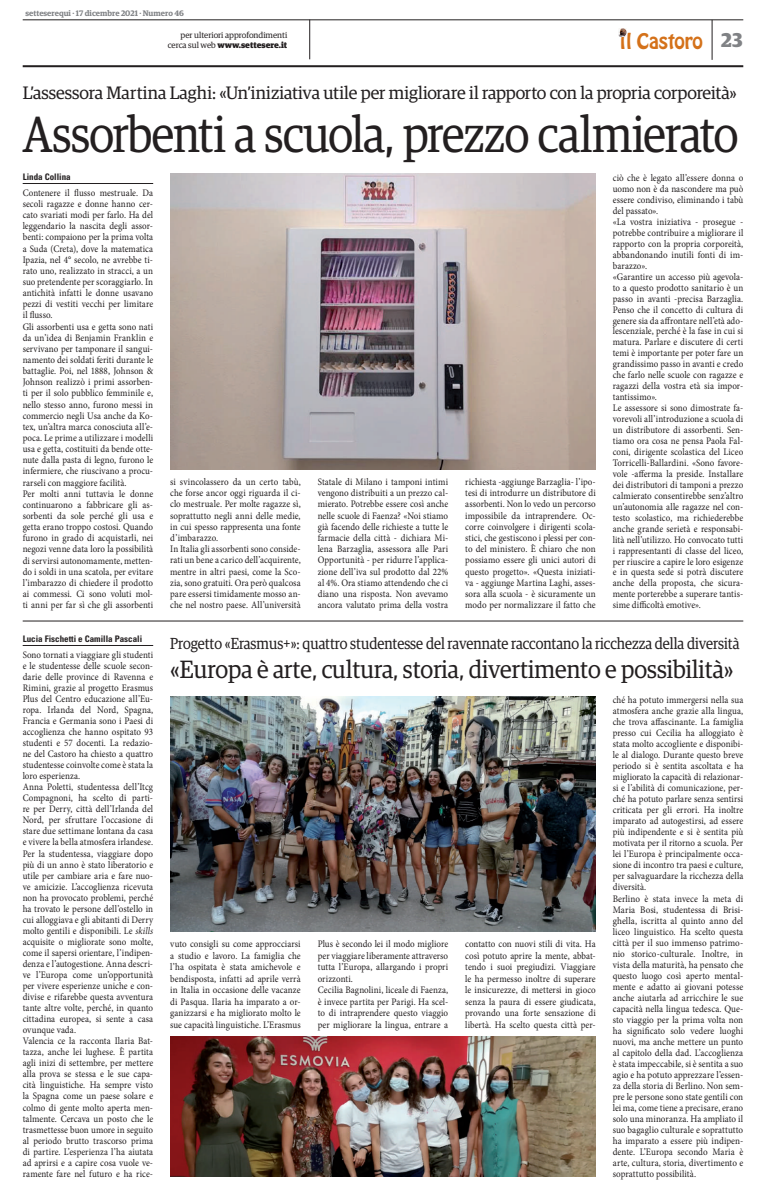
<style>
.page{position:relative;width:766px;height:1191px;background:#fff}
.page>*{position:absolute;margin:0;border:0;box-sizing:border-box;transform-origin:0 0}
.t1{font:51px "Guardian Egyp";letter-spacing:-.02em;color:#231f20;scale:.89 1}
.t2{font:25px "Guardian Egyp";color:#231f20;scale:.94 1}
.t3{font:700 20px "Guardian Egyp";color:#808285}
.t4{font:19px "Hobo Std";letter-spacing:-.01em;color:#d47119}
.t5{font:18px "Guardian Egyp";letter-spacing:-.005em;color:#231f20}
.t6{font:16px "Guardian Egyp";color:#231f20;scale:.89 1}
.t7{font:10px/11px "Minion Pro";letter-spacing:.005em;color:#231f20;scale:.9 1}
.t8{font:700 condensed 9px "Univers LT Std";color:#231f20}
.t9{font:8.5px/10.2px "Guardian Egyp";color:#231f20;text-align:right}
.t10{font:600 8px "Guardian Egyp";color:#808285}
.s1{font-weight:900}
.s2{font-style:italic}
</style>
<div class="page">
<hr style="left:23px;top:20px;width:720px;height:1px;background:#231f20">
<hr style="left:23px;top:65px;width:720px;height:2px;background:#231f20">
<hr style="left:309px;top:20px;width:1px;height:39px;background:#231f20">
<hr style="left:711px;top:20px;width:1px;height:40px;background:#231f20">
<svg style="left:618px;top:28px;width:8px;height:9px"></svg>
<hr style="left:23px;top:183px;width:130px;height:1px;background:#231f20">
<hr style="left:23px;top:645px;width:130px;height:1px;background:#231f20">
<img style="left:170px;top:174px;width:425px;height:295px">
<img style="left:170px;top:696px;width:425px;height:235px">
<img style="left:170px;top:1036px;width:425px;height:140px">
<hr style="left:23px;top:620px;width:720px;height:1px;background:#231f20">
<p class="t10" style="left:26px;top:8px;width:160px">setteserequi · 17 dicembre 2021 · Numero 46</p>
<p class="t9" style="left:168px;top:29px;width:121px">per ulteriori approfondimenti cerca sul web <span class="s1">www.settesere.it</span></p>
<h3 class="t4" style="left:620px;top:28px;width:84px">il Castoro</h3>
<h3 class="t3" style="left:721px;top:25px;width:23px">23</h3>
<h3 class="t5" style="left:23px;top:81px;width:715px">L’assessora Martina Laghi: «Un’iniziativa utile per migliorare il rapporto con la propria corporeità»</h3>
<h1 class="t1" style="left:23px;top:100px;width:805px">Assorbenti a scuola, prezzo calmierato</h1>
<p class="t8" style="left:23px;top:172px;width:50px">Linda Collina</p>
<p class="t7" style="left:23px;top:187px;width:146px">Contenere il flusso mestruale. Da secoli ragazze e donne hanno cer&shy;cato svariati modi per farlo. Ha del leggendario la nascita degli assor&shy;benti: compaiono per la prima volta a Suda (Creta), dove la matematica Ipazia, nel 4° secolo, ne avrebbe ti&shy;rato uno, realizzato in stracci, a un suo pretendente per scoraggiarlo. In antichità infatti le donne usavano pezzi di vestiti vecchi per limitare il flusso.<br>Gli assorbenti usa e getta sono nati da un’idea di Benjamin Franklin e servivano per tamponare il sangui&shy;namento dei soldati feriti durante le battaglie. Poi, nel 1888, Johnson &amp; Johnson realizzò i primi assorben&shy;ti per il solo pubblico femminile e, nello stesso anno, furono messi in commercio negli Usa anche da Ko&shy;tex, un’altra marca conosciuta all’e&shy;poca. Le prime a utilizzare i modelli usa e getta, costituiti da bende otte&shy;nute dalla pasta di legno, furono le infermiere, che riuscivano a procu&shy;rarseli con maggiore facilità.<br>Per molti anni tuttavia le donne continuarono a fabbricare gli as&shy;sorbenti da sole perché gli usa e getta erano troppo costosi. Quando furono in grado di acquistarli, nei negozi venne data loro la possibilità di servirsi autonomamente, metten&shy;do i soldi in una scatola, per evitare l’imbarazzo di chiedere il prodotto ai commessi. Ci sono voluti mol&shy;ti anni per far sì che gli assorbenti</p>
<p class="t8" style="left:23px;top:633px;width:121px">Lucia Fischetti e Camilla Pascali</p>
<p class="t7" style="left:23px;top:649px;width:146px">Sono tornati a viaggiare gli studenti e le studentesse delle scuole secon&shy;darie delle province di Ravenna e Rimini, grazie al progetto Erasmus Plus del Centro educazione all’Eu&shy;ropa. Irlanda del Nord, Spagna, Francia e Germania sono i Paesi di accoglienza che hanno ospitato 93 studenti e 57 docenti. La redazio&shy;ne del Castoro ha chiesto a quattro studentesse coinvolte come è stata la loro esperienza.<br>Anna Poletti, studentessa dell’Itcg Compagnoni, ha scelto di parti&shy;re per Derry, città dell’Irlanda del Nord, per sfruttare l’occasione di stare due settimane lontana da casa e vivere la bella atmosfera irlandese.<br>Per la studentessa, viaggiare dopo più di un anno è stato liberatorio e utile per cambiare aria e fare nuo&shy;ve amicizie. L’accoglienza ricevuta non ha provocato problemi, perché ha trovato le persone dell’ostello in cui alloggiava e gli abitanti di Derry molto gentili e disponibili. Le <span class="s2">skills </span>acquisite o migliorate sono molte, come il sapersi orientare, l’indipen&shy;denza e l’autogestione. Anna descri&shy;ve l’Europa come un’opportunità per vivere esperienze uniche e con&shy;divise e rifarebbe questa avventura tante altre volte, perché, in quanto cittadina europea, si sente a casa ovunque vada.<br>Valencia ce la racconta Ilaria Bat&shy;tazza, anche lei lughese. È partita agli inizi di settembre, per mettere alla prova se stessa e le sue capa&shy;cità linguistiche. Ha sempre visto la Spagna come un paese solare e colmo di gente molto aperta men&shy;talmente. Cercava un posto che le trasmettesse buon umore in seguito al periodo brutto trascorso prima di partire. L’esperienza l’ha aiutata ad aprirsi e a capire cosa vuole ve&shy;ramente fare nel futuro e ha rice-</p>
<p class="t7" style="left:170px;top:476px;width:146px">si svincolassero da un certo tabù, che forse ancor oggi riguarda il ci&shy;clo mestruale. Per molte ragazze sì, soprattutto negli anni delle medie, in cui spesso rappresenta una fonte d’imbarazzo.<br>In Italia gli assorbenti sono conside&shy;rati un bene a carico dell’acquirente, mentre in altri paesi, come la Sco&shy;zia, sono gratuiti. Ora però qualcosa pare essersi timidamente mosso an&shy;che nel nostro paese. All’università</p>
<p class="t7" style="left:317px;top:476px;width:146px;text-align:justify">Statale di Milano i tamponi intimi vengono distribuiti a un prezzo cal&shy;mierato. Potrebbe essere così anche nelle scuole di Faenza? «Noi stiamo già facendo delle richieste a tutte le farmacie della città - dichiara Mi&shy;lena Barzaglia, assessora alle Pari Opportunità - per ridurre l’applica&shy;zione dell’iva sul prodotto dal 22% al 4%. Ora stiamo attendendo che ci diano una risposta. Non avevamo ancora valutato prima della vostra</p>
<p class="t7" style="left:465px;top:476px;width:146px;text-align:justify">richiesta -aggiunge Barzaglia- l’ipo&shy;tesi di introdurre un distributore di assorbenti. Non lo vedo un percorso impossibile da intraprendere. Oc&shy;corre coinvolgere i dirigenti scola&shy;stici, che gestiscono i plessi per con&shy;to del ministero. È chiaro che non possiamo essere gli unici autori di questo progetto». «Questa iniziati&shy;va - aggiunge Martina Laghi, asses&shy;sora alla scuola - è sicuramente un modo per normalizzare il fatto che</p>
<p class="t7" style="left:612px;top:172px;width:146px">ciò che è legato all’essere donna o uomo non è da nascondere ma può essere condiviso, eliminando i tabù del passato».<br>«La vostra iniziativa - prosegue - potrebbe contribuire a migliorare il rapporto con la propria corporeità, abbandonando inutili fonti di im&shy;barazzo».<br>«Garantire un accesso più agevola&shy;to a questo prodotto sanitario è un passo in avanti -precisa Barzaglia.<br>Penso che il concetto di cultura di genere sia da affrontare nell’età ado&shy;lescenziale, perché è la fase in cui si matura. Parlare e discutere di certi temi è importante per poter fare un grandissimo passo in avanti e credo che farlo nelle scuole con ragazze e ragazzi della vostra età sia impor&shy;tantissimo».<br>Le assessore si sono dimostrate fa&shy;vorevoli all’introduzione a scuola di un distributore di assorbenti. Sen&shy;tiamo ora cosa ne pensa Paola Fal&shy;coni, dirigente scolastica del Liceo Torricelli-Ballardini. «Sono favore&shy;vole -afferma la preside. Installare dei distributori di tamponi a prezzo calmierato consentirebbe senz’altro un’autonomia alle ragazze nel con&shy;testo scolastico, ma richiederebbe anche grande serietà e responsabi&shy;lità nell’utilizzo. Ho convocato tutti i rappresentanti di classe del liceo, per riuscire a capire le loro esigenze e in questa sede si potrà discutere anche della proposta, che sicura&shy;mente porterebbe a superare tantis&shy;sime difficoltà emotive».</p>
<h3 class="t6" style="left:170px;top:632px;width:641px">Progetto «Erasmus+»: quattro studentesse del ravennate raccontano la ricchezza della diversità</h3>
<h2 class="t2" style="left:170px;top:651px;width:600px">«Europa è arte, cultura, storia, divertimento e possibilità»</h2>
<p class="t7" style="left:170px;top:938px;width:146px;line-height:11.5px;text-align:justify">vuto consigli su come approcciarsi a studio e lavoro. La famiglia che l’ha ospitata è stata amichevole e bendisposta, infatti ad aprile verrà in Italia in occasione delle vacanze di Pasqua. Ilaria ha imparato a or&shy;ganizzarsi e ha migliorato molto le sue capacità linguistiche. L’Erasmus</p>
<p class="t7" style="left:317px;top:938px;width:146px;line-height:11.5px">Plus è secondo lei il modo migliore per viaggiare liberamente attraverso tutta l’Europa, allargando i propri orizzonti.<br>Cecilia Bagnolini, liceale di Faenza, è invece partita per Parigi. Ha scel&shy;to di intraprendere questo viaggio per migliorare la lingua, entrare a</p>
<p class="t7" style="left:465px;top:938px;width:146px;line-height:11.5px;text-align:justify">contatto con nuovi stili di vita. Ha così potuto aprire la mente, abbat&shy;tendo i suoi pregiudizi. Viaggiare le ha permesso inoltre di superare le insicurezze, di mettersi in gioco senza la paura di essere giudicata, provando una forte sensazione di libertà. Ha scelto questa città per-</p>
<p class="t7" style="left:612px;top:694px;width:146px">ché ha potuto immergersi nella sua atmosfera anche grazie alla lingua, che trova affascinante. La famiglia presso cui Cecilia ha alloggiato è stata molto accogliente e disponibi&shy;le al dialogo. Durante questo breve periodo si è sentita ascoltata e ha migliorato la capacità di relazionar&shy;si e l’abilità di comunicazione, per&shy;ché ha potuto parlare senza sentirsi criticata per gli errori. Ha inoltre imparato ad autogestirsi, ad essere più indipendente e si è sentita più motivata per il ritorno a scuola. Per lei l’Europa è principalmente occa&shy;sione di incontro tra paesi e culture, per salvaguardare la ricchezza della diversità.<br>Berlino è stata invece la meta di Maria Bosi, studentessa di Brisi&shy;ghella, iscritta al quinto anno del liceo linguistico. Ha scelto questa città per il suo immenso patrimo&shy;nio storico-culturale. Inoltre, in vista della maturità, ha pensato che questo luogo così aperto mental&shy;mente e adatto ai giovani potesse anche aiutarla ad arricchire le sue capacità nella lingua tedesca. Que&shy;sto viaggio per la prima volta non ha significato solo vedere luoghi nuovi, ma anche mettere un punto al capitolo della dad. L’accoglienza è stata impeccabile, si è sentita a suo agio e ha potuto apprezzare l’essen&shy;za della storia di Berlino. Non sem&shy;pre le persone sono state gentili con lei ma, come tiene a precisare, erano solo una minoranza. Ha ampliato il suo bagaglio culturale e soprattutto ha imparato a essere più indipen&shy;dente. L’Europa secondo Maria è arte, cultura, storia, divertimento e soprattutto possibilità.</p>
</div>
